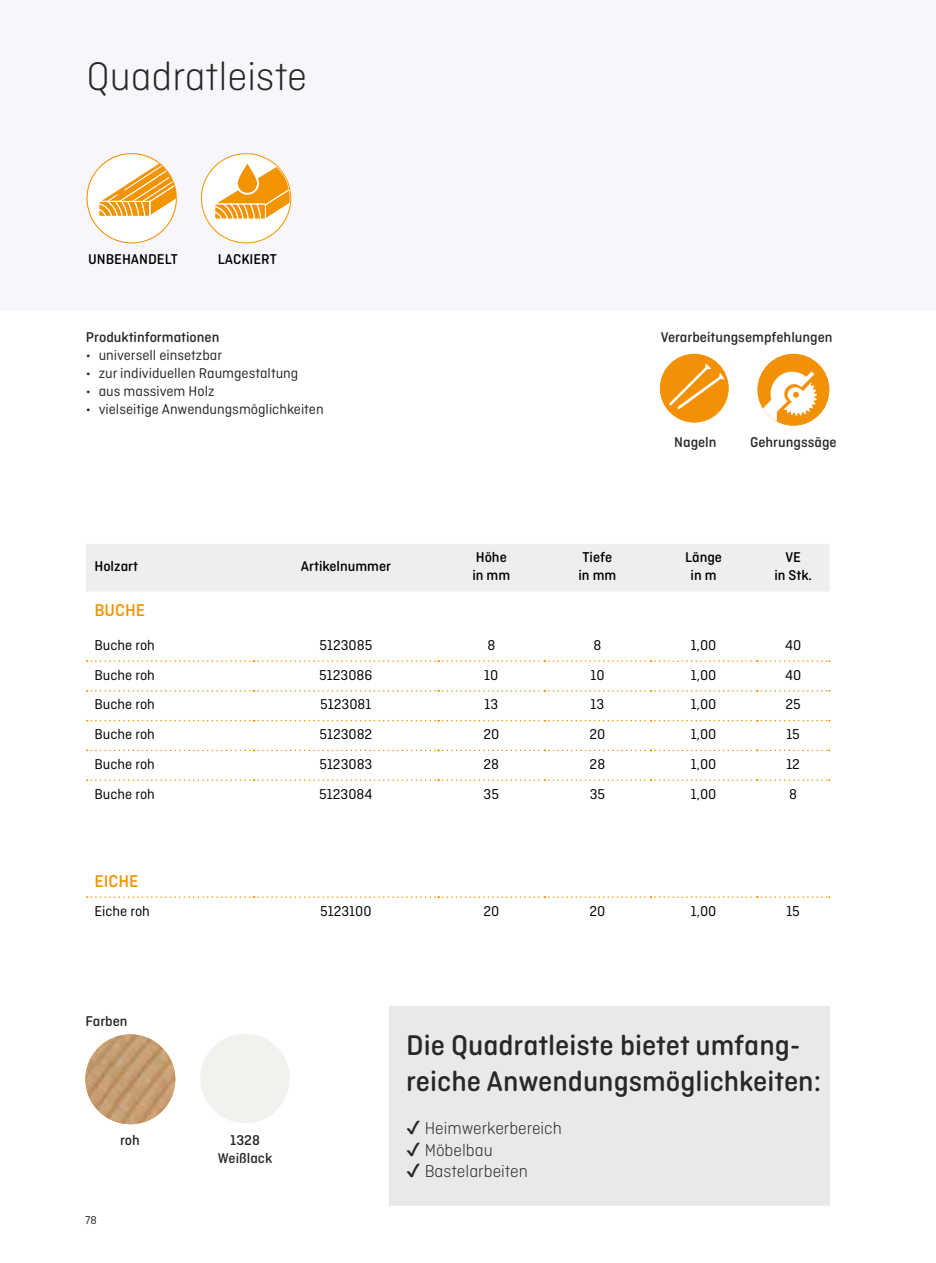
<style>
.page{position:relative;width:936px;height:1263px;background:#fff}
.page>*{position:absolute;margin:0;border:0;box-sizing:border-box;transform-origin:0 0}
.t1{font:300 42px "Ciutadella Rounded";color:#282827}
.t2{font:500 30px/36px "Ciutadella Rounded";color:#282827}
.t3{font:300 18px "Ciutadella Rounded";color:#282827}
.t4{font:500 18px "Ciutadella Rounded";color:#f39200}
.t5{font:15px "Ciutadella Rounded";color:#000}
.t6{font:15px "Ciutadella Rounded";color:#282827}
.t7{font:500 15px/18px "Ciutadella Rounded";color:#282827;text-align:center}
.t8{font:500 15px/18px "Ciutadella Rounded";color:#000}
.t9{font:12px "Ciutadella Rounded";color:#282827}
</style>
<div class="page">
<div style="left:0;top:0;width:935px;height:310px;background:#f8f6fb"></div>
<svg style="left:87px;top:153px;width:90px;height:90px"></svg>
<svg style="left:201px;top:153px;width:90px;height:90px"></svg>
<svg style="left:237px;top:162px;width:21px;height:32px"></svg>
<div style="left:236px;top:161px;width:23px;height:34px;border:2px solid #fff;border-radius:11px"></div>
<div style="left:659px;top:354px;width:69px;height:69px;background:#f29106;border-radius:50%"></div>
<svg style="left:669px;top:363px;width:55px;height:46px"></svg>
<svg style="left:757px;top:354px;width:72px;height:72px"></svg>
<div style="left:86px;top:544px;width:743px;height:47px;background:#eeeeed"></div>
<svg style="left:86px;top:660px;width:743px;height:121px"></svg>
<svg style="left:87px;top:660px;width:742px;height:2px"></svg>
<svg style="left:87px;top:690px;width:742px;height:2px"></svg>
<svg style="left:87px;top:720px;width:742px;height:1px"></svg>
<svg style="left:87px;top:750px;width:742px;height:1px"></svg>
<svg style="left:87px;top:779px;width:742px;height:2px"></svg>
<svg style="left:86px;top:896px;width:743px;height:2px"></svg>
<div style="left:389px;top:1006px;width:440px;height:200px;background:#e9e9e9"></div>
<img style="left:85px;top:1034px;width:90px;height:90px;border-radius:45px">
<h1 class="t1" style="left:86px;top:54px;width:222px">Quadratleiste</h1>
<p class="t8" style="left:88px;top:250px;width:91px">UNBEHANDELT</p>
<p class="t8" style="left:218px;top:250px;width:60px">LACKIERT</p>
<p class="t7" style="left:86px;top:328px;width:135px">Produktinformationen</p>
<p class="t6" style="left:86px;top:347px;width:138px">• universell einsetzbar</p>
<p class="t6" style="left:86px;top:365px;width:214px">• zur individuellen Raumgestaltung</p>
<p class="t6" style="left:86px;top:383px;width:130px">• aus massivem Holz</p>
<p class="t6" style="left:86px;top:401px;width:239px">• vielseitige Anwendungsmöglichkeiten</p>
<p class="t7" style="left:660px;top:328px;width:173px">Verarbeitungsempfehlungen</p>
<p class="t7" style="left:674px;top:433px;width:44px">Nageln</p>
<p class="t7" style="left:750px;top:433px;width:88px">Gehrungssäge</p>
<p class="t8" style="left:94px;top:557px;width:45px">Holzart</p>
<p class="t8" style="left:301px;top:557px;width:92px">Artikelnummer</p>
<p class="t8" style="left:472px;top:548px;width:39px">Höhe in mm</p>
<p class="t8" style="left:578px;top:548px;width:39px">Tiefe in mm</p>
<p class="t8" style="left:685px;top:548px;width:38px;text-align:center">Länge in m</p>
<p class="t8" style="left:774px;top:548px;width:39px;text-align:center">VE<br>in Stk.</p>
<p class="t4" style="left:94px;top:600px;width:52px">BUCHE</p>
<p class="t5" style="left:94px;top:637px;width:62px">Buche roh</p>
<p class="t5" style="left:319px;top:637px;width:54px">5123085</p>
<p class="t5" style="left:487px;top:637px;width:9px">8</p>
<p class="t5" style="left:593px;top:637px;width:9px">8</p>
<p class="t5" style="left:690px;top:637px;width:27px">1,00</p>
<p class="t5" style="left:785px;top:637px;width:18px">40</p>
<p class="t5" style="left:94px;top:666px;width:62px">Buche roh</p>
<p class="t5" style="left:319px;top:666px;width:55px">5123086</p>
<p class="t5" style="left:484px;top:666px;width:16px">10</p>
<p class="t5" style="left:590px;top:666px;width:16px">10</p>
<p class="t5" style="left:690px;top:666px;width:27px">1,00</p>
<p class="t5" style="left:785px;top:666px;width:18px">40</p>
<p class="t5" style="left:94px;top:696px;width:62px">Buche roh</p>
<p class="t5" style="left:320px;top:696px;width:53px">5123081</p>
<p class="t5" style="left:484px;top:696px;width:15px">13</p>
<p class="t5" style="left:590px;top:696px;width:15px">13</p>
<p class="t5" style="left:690px;top:696px;width:27px">1,00</p>
<p class="t5" style="left:785px;top:696px;width:17px">25</p>
<p class="t5" style="left:94px;top:726px;width:62px">Buche roh</p>
<p class="t5" style="left:319px;top:726px;width:54px">5123082</p>
<p class="t5" style="left:483px;top:726px;width:17px">20</p>
<p class="t5" style="left:589px;top:726px;width:17px">20</p>
<p class="t5" style="left:690px;top:726px;width:27px">1,00</p>
<p class="t5" style="left:786px;top:726px;width:15px">15</p>
<p class="t5" style="left:94px;top:756px;width:62px">Buche roh</p>
<p class="t5" style="left:319px;top:756px;width:55px">5123083</p>
<p class="t5" style="left:483px;top:756px;width:17px">28</p>
<p class="t5" style="left:589px;top:756px;width:17px">28</p>
<p class="t5" style="left:690px;top:756px;width:27px">1,00</p>
<p class="t5" style="left:786px;top:756px;width:15px">12</p>
<p class="t5" style="left:94px;top:785px;width:62px">Buche roh</p>
<p class="t5" style="left:319px;top:785px;width:55px">5123084</p>
<p class="t5" style="left:483px;top:785px;width:17px">35</p>
<p class="t5" style="left:589px;top:785px;width:17px">35</p>
<p class="t5" style="left:690px;top:785px;width:27px">1,00</p>
<p class="t5" style="left:789px;top:785px;width:9px">8</p>
<p class="t4" style="left:94px;top:871px;width:45px">EICHE</p>
<p class="t5" style="left:94px;top:902px;width:57px">Eiche roh</p>
<p class="t5" style="left:320px;top:902px;width:53px">5123100</p>
<p class="t5" style="left:483px;top:902px;width:17px">20</p>
<p class="t5" style="left:589px;top:902px;width:17px">20</p>
<p class="t5" style="left:690px;top:902px;width:27px">1,00</p>
<p class="t5" style="left:786px;top:902px;width:15px">15</p>
<p class="t7" style="left:85px;top:1012px;width:44px">Farben</p>
<p class="t7" style="left:120px;top:1131px;width:21px">roh</p>
<p class="t9" style="left:85px;top:1214px;width:13px">78</p>
<p class="t7" style="left:218px;top:1131px;width:56px">1328<br>Weißlack</p>
<h2 class="t2" style="left:406px;top:1027px;width:416px">Die Quadratleiste bietet umfang&shy;reiche Anwendungsmöglichkeiten:</h2>
<p class="t3" style="left:406px;top:1118px;width:157px">✔ Heimwerkerbereich</p>
<p class="t3" style="left:406px;top:1140px;width:88px">✔ Möbelbau</p>
<p class="t3" style="left:406px;top:1161px;width:123px">✔ Bastelarbeiten</p>
</div>
